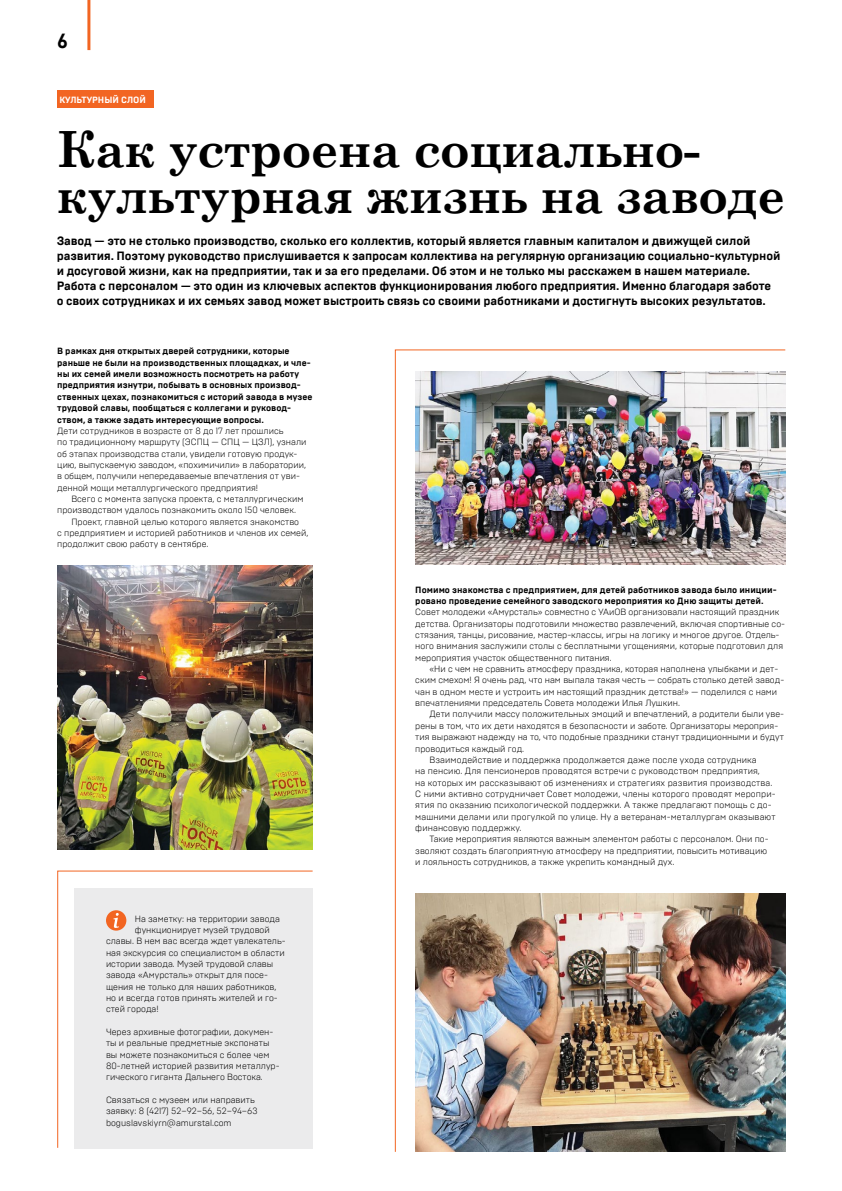
<style>
.page{position:relative;width:842px;height:1191px;background:#fff}
.page>*{position:absolute;margin:0;border:0;box-sizing:border-box;transform-origin:0 0}
.t1{font:700 50px/46px "Century Schoolbook";letter-spacing:-.01em;color:#000}
.t2{font:700 20px "DIN Cyr";color:#000}
.t3{font:700 12px/15px "Brutal Type";letter-spacing:-.01em;color:#000}
.t4{font:300 9px/11.3px "Brutal Type";color:#000}
.t5{font:700 9px/11.3px "Brutal Type";color:#000}
.t6{font:700 9px "Brutal Type";color:#fff}
</style>
<div class="page">
<div style="left:57px;top:91px;width:96px;height:17px;background:#f26522"></div>
<img style="left:57px;top:565px;width:256px;height:284px">
<svg style="left:57px;top:870px;width:256px;height:278px;background:#edecec"></svg>
<img style="left:394px;top:349px;width:392px;height:803px">
<div style="left:106px;top:910px;width:20px;height:20px;background:#f26522;border-radius:50%"></div>
<svg style="left:113px;top:913px;width:6px;height:15px"></svg>
<hr style="left:87px;top:0;width:3px;height:50px;background:#f26522">
<h2 class="t2" style="left:57px;top:29px;width:12px">6</h2>
<p class="t6" style="left:60px;top:94px;width:88px">КУЛЬТУРНЫЙ СЛОЙ</p>
<h1 class="t1" style="left:57px;top:124px;width:730px">Как устроена социально&shy;культурная жизнь на заводе</h1>
<p class="t3" style="left:57px;top:234px;width:725px">Завод — это не столько производство, сколько его коллектив, который является главным капиталом и движущей силой развития. Поэтому руководство прислушивается к запросам коллектива на регулярную организацию социально-культурной и досуговой жизни, как на предприятии, так и за его пределами. Об этом и не только мы расскажем в нашем материале.<br>Работа с персоналом — это один из ключевых аспектов функционирования любого предприятия. Именно благодаря заботе о своих сотрудниках и их семьях завод может выстроить связь со своими работниками и достигнуть высоких результатов.</p>
<p class="t5" style="left:57px;top:346px;width:257px">В рамках дня открытых дверей сотрудники, которые раньше не были на производственных площадках, и чле&shy;ны их семей имели возможность посмотреть на работу предприятия изнутри, побывать в основных производ&shy;ственных цехах, познакомиться с историй завода в музее трудовой славы, пообщаться c коллегами и руковод&shy;ством, а также задать интересующие вопросы.</p>
<p class="t4" style="left:57px;top:425px;width:251px">Дети сотрудников в возрасте от 8 до 17 лет прошлись<br>по традиционному маршруту (ЭСПЦ — СПЦ — ЦЗЛ), узнали об этапах производства стали, увидели готовую продук&shy;цию, выпускаемую заводом, «похимичили» в лаборатории, в общем, получили непередаваемые впечатления от уви&shy;денной мощи металлургического предприятия!</p>
<p class="t4" style="left:71px;top:493px;width:234px">Всего с момента запуска проекта, с металлургическим</p>
<p class="t4" style="left:57px;top:504px;width:240px">производством удалось познакомить около 150 человек.</p>
<p class="t4" style="left:71px;top:516px;width:229px">Проект, главной целью которого является знакомство</p>
<p class="t4" style="left:57px;top:527px;width:253px">с предприятием и историей работников и членов их семей,</p>
<p class="t4" style="left:57px;top:538px;width:153px">продолжит свою работу в сентябре.</p>
<p class="t4" style="left:135px;top:912px;width:147px">На заметку: на территории завода</p>
<p class="t4" style="left:135px;top:924px;width:136px">функционирует музей трудовой</p>
<p class="t4" style="left:106px;top:935px;width:181px">славы. В нем вас всегда ждет увлекатель-</p>
<p class="t4" style="left:106px;top:946px;width:180px">ная экскурсия со специалистом в области</p>
<p class="t4" style="left:106px;top:958px;width:169px">истории завода. Музей трудовой славы</p>
<p class="t4" style="left:106px;top:969px;width:163px">завода «Амурсталь» открыт для посе-</p>
<p class="t4" style="left:106px;top:980px;width:172px">щения не только для наших работников,</p>
<p class="t4" style="left:106px;top:992px;width:173px">но и всегда готов принять жителей и го-</p>
<p class="t4" style="left:106px;top:1003px;width:54px">стей города!</p>
<p class="t4" style="left:106px;top:1026px;width:175px">Через архивные фотографии, докумен&shy;ты и реальные предметные экспонаты вы можете познакомиться с более чем 80-летней историей развития металлур&shy;гического гиганта Дальнего Востока.</p>
<p class="t4" style="left:106px;top:1094px;width:153px">Связаться с музеем или направить заявку: 8 (4217) 52–92–56, 52–94–63 boguslavskiyrn@amurstal.com</p>
<p class="t5" style="left:415px;top:584px;width:363px">Помимо знакомства с предприятием, для детей работников завода было иниции&shy;ровано проведение семейного заводского мероприятия ко Дню защиты детей.</p>
<p class="t4" style="left:415px;top:606px;width:371px">Совет молодежи «Амурсталь» совместно с УАиОВ организовали настоящий праздник детства. Организаторы подготовили множество развлечений, включая спортивные со&shy;стязания, танцы, рисование, мастер-классы, игры на логику и многое другое. Отдель&shy;ного внимания заслужили столы с бесплатными угощениями, которые подготовил для мероприятия участок общественного питания.</p>
<p class="t4" style="left:415px;top:663px;width:370px;text-indent:14px">«Ни с чем не сравнить атмосферу праздника, которая наполнена улыбками и дет&shy;ским смехом! Я очень рад, что нам выпала такая честь — собрать столько детей завод&shy;чан в одном месте и устроить им настоящий праздник детства!» — поделился с нами впечатлениями председатель Совета молодежи Илья Лушкин.</p>
<p class="t4" style="left:429px;top:708px;width:356px">Дети получили массу положительных эмоций и впечатлений, а родители были уве-</p>
<p class="t4" style="left:415px;top:720px;width:364px">рены в том, что их дети находятся в безопасности и заботе. Организаторы мероприя-</p>
<p class="t4" style="left:415px;top:731px;width:370px">тия выражают надежду на то, что подобные праздники станут традиционными и будут</p>
<p class="t4" style="left:415px;top:742px;width:110px">проводиться каждый год.</p>
<p class="t4" style="left:429px;top:754px;width:329px">Взаимодействие и поддержка продолжается даже после ухода сотрудника</p>
<p class="t4" style="left:415px;top:765px;width:346px">на пенсию. Для пенсионеров проводятся встречи с руководством предприятия,</p>
<p class="t4" style="left:415px;top:776px;width:359px">на которых им рассказывают об изменениях и стратегиях развития производства.</p>
<p class="t4" style="left:415px;top:788px;width:362px">С ними активно сотрудничает Совет молодежи, члены которого проводят меропри-</p>
<p class="t4" style="left:415px;top:799px;width:358px">ятия по оказанию психологической поддержки. А также предлагают помощь с до-</p>
<p class="t4" style="left:415px;top:810px;width:362px">машними делами или прогулкой по улице. Ну а ветеранам-металлургам оказывают</p>
<p class="t4" style="left:415px;top:822px;width:108px">финансовую поддержку.</p>
<p class="t4" style="left:429px;top:833px;width:341px">Такие мероприятия являются важным элементом работы с персоналом. Они по-</p>
<p class="t4" style="left:415px;top:844px;width:353px">зволяют создать благоприятную атмосферу на предприятии, повысить мотивацию</p>
<p class="t4" style="left:415px;top:856px;width:260px">и лояльность сотрудников, а также укрепить командный дух.</p>
</div>
